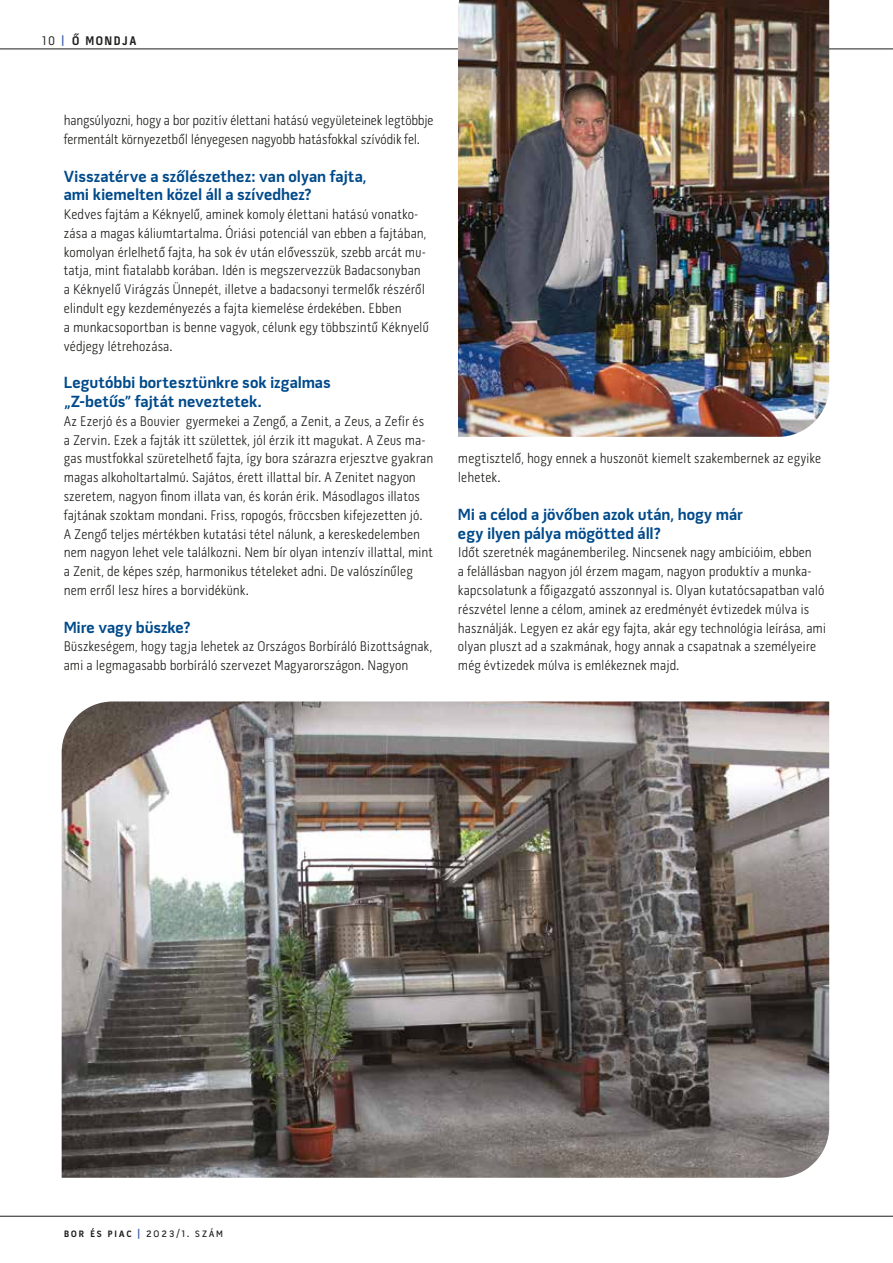
<style>
.page{position:relative;width:893px;height:1263px;background:#fff}
.page>*{position:absolute;margin:0;border:0;box-sizing:border-box;transform-origin:0 0}
.t1{font:700 16.5px/18.8px "Pill Gothic 600 mg";color:#004a8b}
.t2{font:300 14.25px/18.8px "Pill Gothic 300 mg";letter-spacing:.005em;color:#1d1d1b}
.t3{font:700 12.75px "Pill Gothic 300 mg";letter-spacing:.12em;color:#1d1d1b}
.t4{font:12px "Pill Gothic 300 mg";letter-spacing:.12em;color:#1d1d1b}
.s1{font-weight:400}
.s2{color:#3758a4}
.s3{font-weight:600}
.s4{font-weight:700;color:#3758a4}
</style>
<div class="page">
<hr style="left:0;top:49px;width:893px;height:1px;background:#1d1d1b">
<hr style="left:0;top:1216px;width:893px;height:1px;background:#1d1d1b">
<img style="left:458px;top:0;width:371px;height:437px">
<img style="left:62px;top:701px;width:767px;height:477px">
<p class="t3" style="left:42px;top:32px;width:96px"><span class="s1">10</span> <span class="s2">|</span> Ő MONDJA</p>
<p class="t2" style="left:64px;top:111px;width:371px">hangsúlyozni, hogy a bor pozitív élettani hatású vegyületeinek legtöbbje fermentált környezetből lényegesen nagyobb hatásfokkal szívódik fel.</p>
<p class="t1" style="left:64px;top:167px;width:304px">Visszatérve a szőlészethez: van olyan fajta, ami kiemelten közel áll a szívedhez?</p>
<p class="t2" style="left:64px;top:205px;width:367px">Kedves fajtám a Kéknyelű, aminek komoly élettani hatású vonatko&shy;zása a magas káliumtartalma. Óriási potenciál van ebben a fajtában, komolyan érlelhető fajta, ha sok év után elővesszük, szebb arcát mu&shy;tatja, mint fiatalabb korában. Idén is megszervezzük Badacsonyban a Kéknyelű Virágzás Ünnepét, illetve a badacsonyi termelők részéről elindult egy kezdeményezés a fajta kiemelése érdekében. Ebben<br>a munkacsoportban is benne vagyok, célunk egy többszintű Kéknyelű védjegy létrehozása.</p>
<p class="t1" style="left:64px;top:373px;width:268px">Legutóbbi bortesztünkre sok izgalmas „Z-betűs” fajtát neveztetek.</p>
<p class="t2" style="left:64px;top:412px;width:371px">Az Ezerjó és a Bouvier gyermekei a Zengő, a Zenit, a Zeus, a Zefír és a Zervin. Ezek a fajták itt születtek, jól érzik itt magukat. A Zeus ma&shy;gas mustfokkal szüretelhető fajta, így bora szárazra erjesztve gyakran magas alkoholtartalmú. Sajátos, érett illattal bír. A Zenitet nagyon szeretem, nagyon finom illata van, és korán érik. Másodlagos illatos fajtának szoktam mondani. Friss, ropogós, fröccsben kifejezetten jó.<br>A Zengő teljes mértékben kutatási tétel nálunk, a kereskedelemben nem nagyon lehet vele találkozni. Nem bír olyan intenzív illattal, mint a Zenit, de képes szép, harmonikus tételeket adni. De valószínűleg nem erről lesz híres a borvidékünk.</p>
<p class="t1" style="left:64px;top:618px;width:128px">Mire vagy büszke?</p>
<p class="t2" style="left:64px;top:637px;width:370px">Büszkeségem, hogy tagja lehetek az Országos Borbíráló Bizottságnak, ami a legmagasabb borbíráló szervezet Magyarországon. Nagyon</p>
<p class="t2" style="left:458px;top:449px;width:365px">megtisztelő, hogy ennek a huszonöt kiemelt szakembernek az egyike lehetek.</p>
<p class="t1" style="left:458px;top:505px;width:286px">Mi a célod a jövőben azok után, hogy már egy ilyen pálya mögötted áll?</p>
<p class="t2" style="left:458px;top:543px;width:370px">Időt szeretnék magánemberileg. Nincsenek nagy ambícióim, ebben<br>a felállásban nagyon jól érzem magam, nagyon produktív a munka&shy;kapcsolatunk a főigazgató asszonnyal is. Olyan kutatócsapatban való részvétel lenne a célom, aminek az eredményét évtizedek múlva is használják. Legyen ez akár egy fajta, akár egy technológia leírása, ami olyan pluszt ad a szakmának, hogy annak a csapatnak a személyeire még évtizedek múlva is emlékeznek majd.</p>
<p class="t4" style="left:64px;top:1226px;width:161px"><span class="s3">Bor és Piac</span> <span class="s4">|</span> 2023/1. szám</p>
</div>
